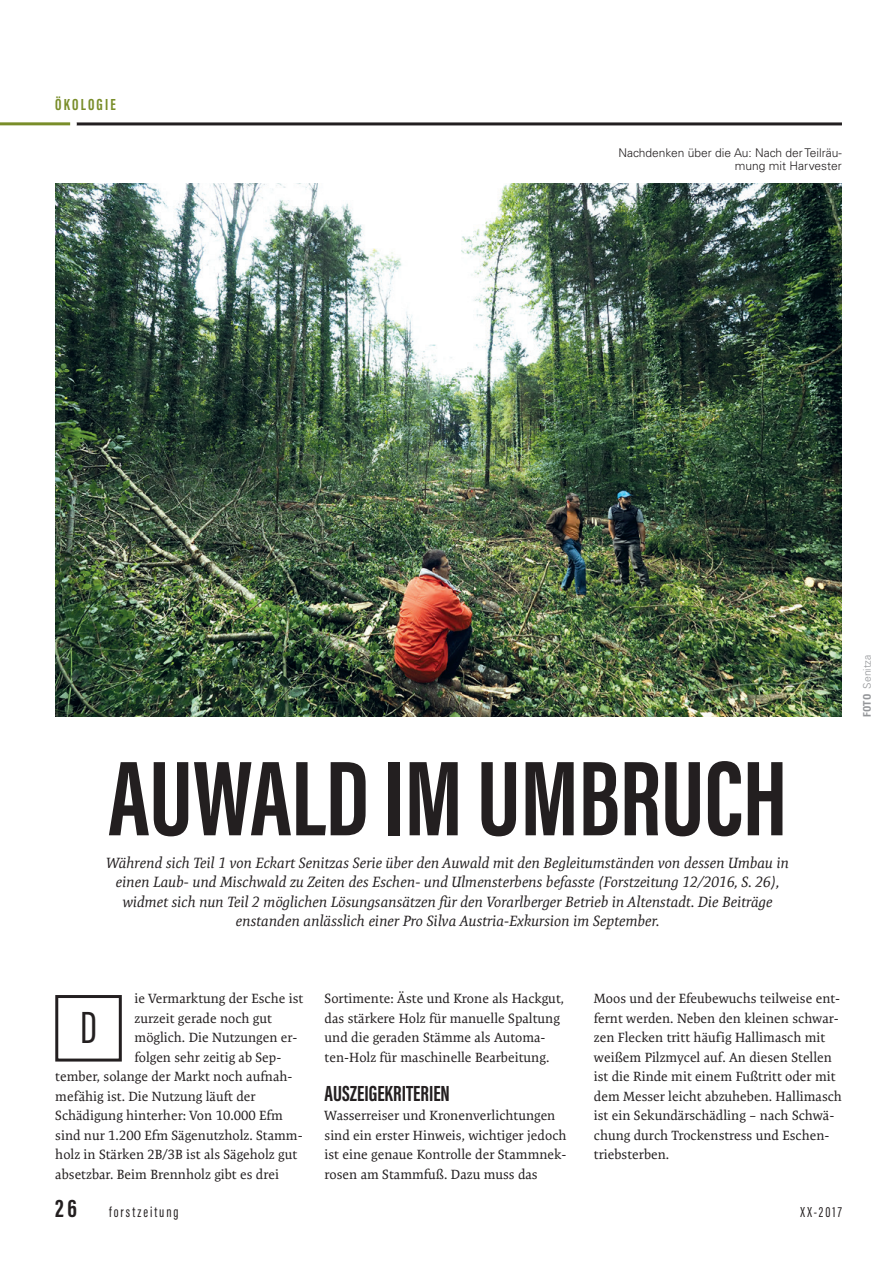
<style>
.page{position:relative;width:893px;height:1263px;background:#fff}
.page>*{position:absolute;margin:0;border:0;box-sizing:border-box;transform-origin:0 0}
.t1{font:700 109.5px "Acumin Pro Extra Cond";color:#231f20}
.t2{font:46.5px "Acumin Pro Extra Cond";color:#231f20}
.t3{font:700 25.5px "Acumin Pro Extra Cond";color:#231f20}
.t4{font:700 22.5px "Acumin Pro Extra Cond";color:#231f20}
.t5{font:700 16.5px "Acumin Pro Extra Cond";letter-spacing:.13em;color:#798d29}
.t6{font:italic 15px/19.5px "Expo Serif Pro";color:#231f20;text-align:center}
.t7{font:15px "Acumin Pro Extra Cond";letter-spacing:.135em;color:#231f20}
.t8{font:13.5px/19.5px "Expo Serif Pro";color:#231f20}
.t9{font:300 12px/13.5px "Univers LT Std";color:#231f20;text-align:right}
.t10{font:300 10.5px "Univers LT Std";color:#939598}
.s1{font-weight:700;font-stretch:condensed}
</style>
<div class="page">
<img style="left:55px;top:184px;width:787px;height:532px">
<div style="left:55px;top:995px;width:67px;height:66px;border:3px solid #231f20"></div>
<hr style="left:77px;top:122px;width:765px;height:3px;background:#231f20">
<hr style="left:0;top:122px;width:70px;height:3px;background:#798d29">
<p class="t5" style="left:55px;top:95px;width:62px">ÖKOLOGIE</p>
<p class="t9" style="left:619px;top:146px;width:225px">Nachdenken über die Au: Nach der Teilräu&shy;mung mit Harvester</p>
<h1 class="t1" style="left:108px;top:731px;width:681px">AUWALD IM UMBRUCH</h1>
<p class="t6" style="left:106px;top:853px;width:684px">Während sich Teil 1 von Eckart Senitzas Serie über den Auwald mit den Begleitumständen von dessen Umbau in einen Laub- und Mischwald zu Zeiten des Eschen- und Ulmensterbens befasste (Forstzeitung 12/2016, S. 26), widmet sich nun Teil 2 möglichen Lösungsansätzen für den Vorarlberger Betrieb in Altenstadt. Die Beiträge enstanden anlässlich einer Pro Silva Austria-Exkursion im September.</p>
<p class="t10" style="left:861px;top:717px;width:63px;rotate:-90deg"><span class="s1">FOTO</span> Senitza</p>
<p class="t8" style="left:135px;top:989px;width:170px">ie Vermarktung der Esche ist</p>
<p class="t8" style="left:135px;top:1008px;width:139px">zurzeit gerade noch gut</p>
<p class="t8" style="left:135px;top:1028px;width:165px">möglich. Die Nutzungen er-</p>
<p class="t8" style="left:135px;top:1047px;width:148px">folgen sehr zeitig ab Sep-</p>
<p class="t8" style="left:55px;top:1067px;width:239px">tember, solange der Markt noch aufnah-</p>
<p class="t8" style="left:55px;top:1086px;width:202px">mefähig ist. Die Nutzung läuft der</p>
<p class="t8" style="left:55px;top:1106px;width:229px">Schädigung hinterher: Von 10.000 Efm</p>
<p class="t8" style="left:55px;top:1125px;width:249px">sind nur 1.200 Efm Sägenutzholz. Stamm-</p>
<p class="t8" style="left:55px;top:1144px;width:243px">holz in Stärken 2B/3B ist als Sägeholz gut</p>
<p class="t8" style="left:55px;top:1164px;width:225px">absetzbar. Beim Brennholz gibt es drei</p>
<h2 class="t2" style="left:80px;top:999px;width:18px">D</h2>
<p class="t8" style="left:325px;top:988px;width:241px">Sortimente: Äste und Krone als Hackgut, das stärkere Holz für manuelle Spaltung und die geraden Stämme als Automa&shy;ten-Holz für maschinelle Bearbeitung.</p>
<h3 class="t4" style="left:325px;top:1079px;width:127px">AUSZEIGEKRITERIEN</h3>
<p class="t8" style="left:325px;top:1106px;width:243px">Wasserreiser und Kronenverlichtungen sind ein erster Hinweis, wichtiger jedoch ist eine genaue Kontrolle der Stammnek&shy;rosen am Stammfuß. Dazu muss das</p>
<p class="t8" style="left:594px;top:989px;width:250px">Moos und der Efeubewuchs teilweise ent&shy;fernt werden. Neben den kleinen schwar&shy;zen Flecken tritt häufig Hallimasch mit weißem Pilzmycel auf. An diesen Stellen ist die Rinde mit einem Fußtritt oder mit dem Messer leicht abzuheben. Hallimasch ist ein Sekundärschädling – nach Schwä&shy;chung durch Trockenstress und Eschen&shy;triebsterben.</p>
<h3 class="t3" style="left:55px;top:1193px;width:23px">26</h3>
<p class="t7" style="left:109px;top:1203px;width:71px">forstzeitung</p>
<p class="t7" style="left:801px;top:1203px;width:43px">XX-2017</p>
</div>
